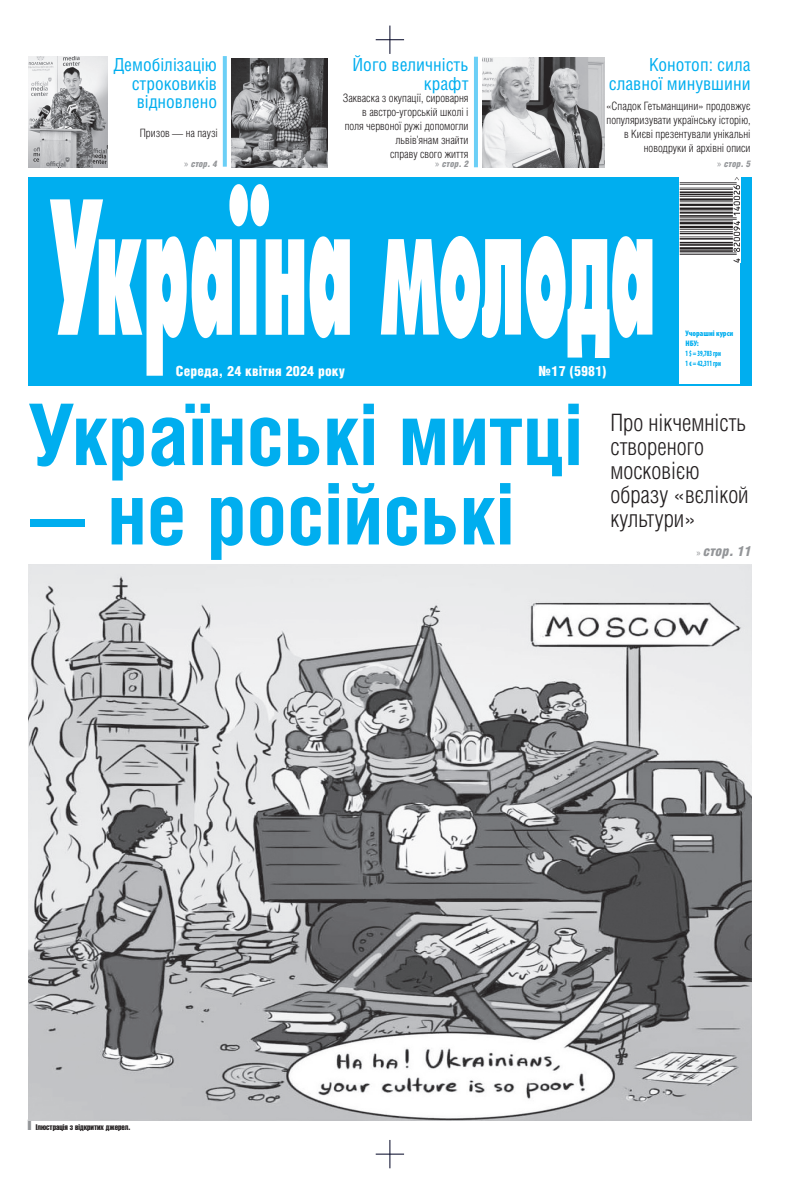
<style>
.page{position:relative;width:811px;height:1191px;background:#fff}
.page>*{position:absolute;margin:0;border:0;box-sizing:border-box;transform-origin:0 0}
.t1{font:700 85px "Helios Cond";color:#00aeef}
.t2{font:300 24px/24px "Helios Cond";color:#231f20}
.t3{font:18px/18.5px "Helios Cond";color:#00aeef;text-align:right}
.t4{font:900 14px "Helios Cond";letter-spacing:.01em;color:#fff}
.t5{font:italic 900 14px "Helios Cond";color:#939598}
.t6{font:300 11.5px/14px "Helios Cond";color:#231f20;text-align:right}
.t7{font:italic 900 9px "Helios Cond";color:#939598}
.t8{font:900 condensed 8px/9.9px "Myriad Pro";color:#00aeef}
.t9{font:8px "Helios Compressed";color:#231f20}
.s1{font-family:"Myriad Pro";font-weight:400;font-style:normal;font-size:10px}
.s2{color:#939598}
</style>
<div class="page">
<div style="left:28px;top:177px;width:723px;height:209px;background:#00aeef"></div>
<svg style="left:50px;top:184px;width:300px;height:192px"></svg>
<svg style="left:381px;top:236px;width:271px;height:122px"></svg>
<svg style="left:376px;top:26px;width:28px;height:28px"></svg>
<svg style="left:376px;top:1140px;width:28px;height:28px"></svg>
<hr style="left:474px;top:57px;width:4px;height:110px;background:#6bcff6">
<svg style="left:223px;top:56px;width:4px;height:111px"></svg>
<div style="left:679px;top:178px;width:61px;height:205px;background:#fff"></div>
<img style="left:679px;top:178px;width:61px;height:84px">
<img style="left:28px;top:564px;width:723px;height:556px">
<img style="left:28px;top:57px;width:79px;height:110px">
<img style="left:232px;top:59px;width:95px;height:108px">
<img style="left:483px;top:58px;width:121px;height:109px">
<p class="t3" style="left:132px;top:57px;width:87px;text-align:justify;text-indent:-18px">Демобілізацію строковиків відновлено</p>
<p class="t6" style="left:140px;top:127px;width:80px">Призов — на паузі</p>
<p class="t7" style="left:184px;top:161px;width:35px"><span class="s1">»</span> стор. 4</p>
<p class="t3" style="left:352px;top:57px;width:118px">Його величність крафт</p>
<p class="t6" style="left:343px;top:92px;width:127px">Закваска з окупації, сироварня в австро-угорській школі і поля червоної ружі допомогли львів’янам знайти<br>справу свого життя</p>
<p class="t7" style="left:435px;top:160px;width:35px"><span class="s1">»</span> стор. 2</p>
<p class="t3" style="left:609px;top:57px;width:143px">Конотоп: сила славної минувшини</p>
<p class="t6" style="left:606px;top:100px;width:146px">«Спадок Гетьманщини» продовжує популяризувати українську історію, в Києві презентували унікальні новодруки й архівні описи</p>
<p class="t7" style="left:717px;top:161px;width:35px"><span class="s1">»</span> стор. 5</p>
<p class="t4" style="left:176px;top:366px;width:171px">Середа, 24 квітня 2024 року</p>
<p class="t4" style="left:538px;top:366px;width:70px">№17 (5981)</p>
<p class="t8" style="left:685px;top:329px;width:49px">Учорашні курси<br>НБУ:<br>1 $ = 39,783 грн<br>1 € = 42,311 грн</p>
<p class="t1" style="left:28px;top:404px;width:556px">Українські митці</p>
<p class="t1" style="left:28px;top:484px;width:488px">— не російські</p>
<p class="t2" style="left:610px;top:412px;width:140px">Про нікчемність створеного московією образу «вєлікой культури»</p>
<p class="t5" style="left:696px;top:546px;width:56px"><span class="s1">»</span> стор. 11</p>
<p class="t9" style="left:27px;top:1124px;width:104px"><span class="s2">❙</span> Ілюстрація з відкритих джерел.</p>
</div>
